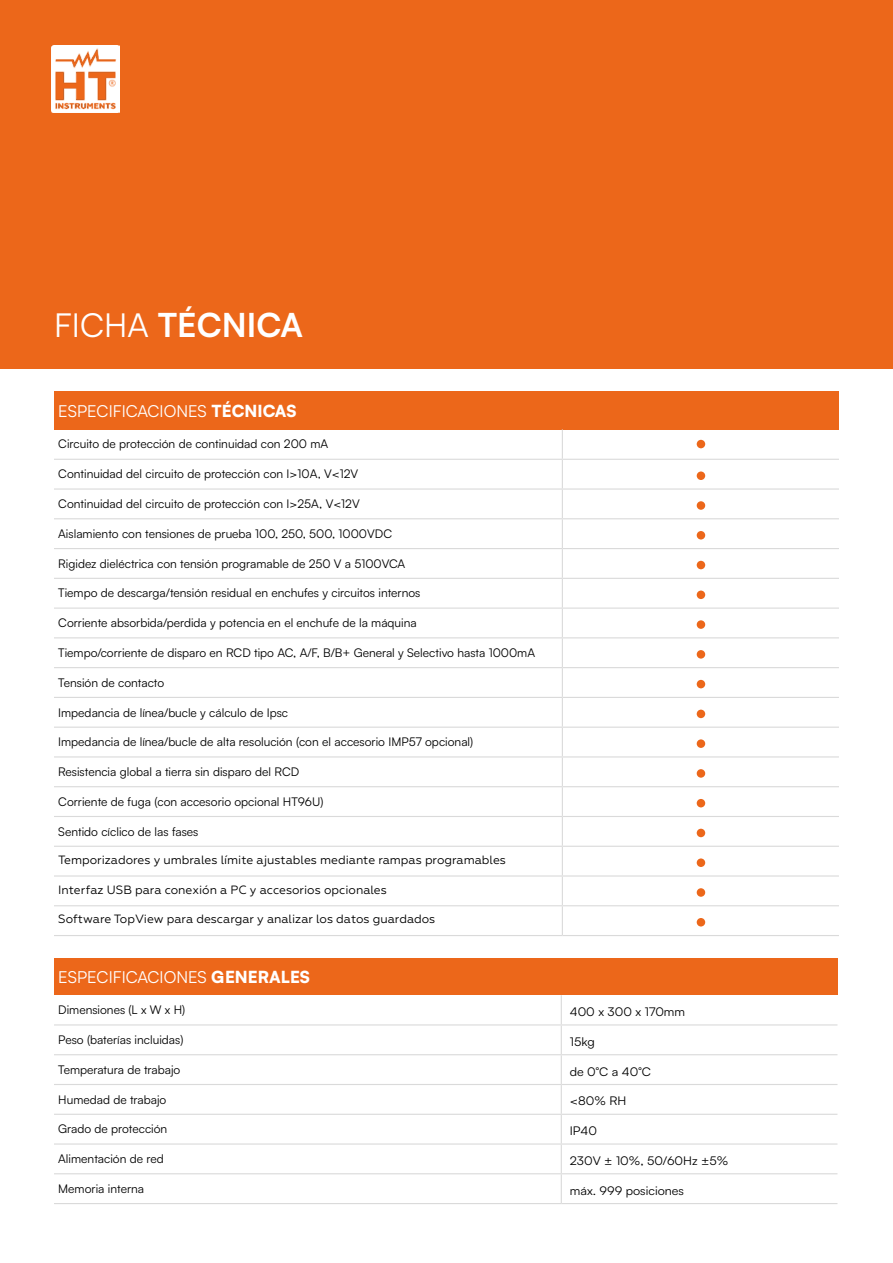
<style>
.page{position:relative;width:893px;height:1263px;background:#fff}
.page>*{position:absolute;margin:0;border:0;box-sizing:border-box;transform-origin:0 0}
.t1{font:700 33px "Satoshi";color:#fff}
.titolo_voce{font:16.5px "Satoshi";color:#fff}
.titolo_voce-2{font:12px "Satoshi";color:#000}
.titolo_voce-3{font:12px "Geometria";color:#000}
.titolo_voce-4{font:12px "Satoshi";color:#000;scale:1.05 1}
.s1{font-weight:400}
.s2{font-weight:900}
</style>
<div class="page">
<div style="left:0;top:0;width:893px;height:369px;background:#ec671a"></div>
<div style="left:54px;top:391px;width:785px;height:38px;background:#ec671a"></div>
<hr style="left:562px;top:459px;width:277px;height:1px;background:#dadada">
<hr style="left:562px;top:488px;width:277px;height:2px;background:#dadada">
<hr style="left:562px;top:518px;width:277px;height:1px;background:#dadada">
<hr style="left:562px;top:548px;width:277px;height:1px;background:#dadada">
<hr style="left:562px;top:578px;width:277px;height:1px;background:#dadada">
<hr style="left:562px;top:607px;width:277px;height:2px;background:#dadada">
<hr style="left:562px;top:637px;width:277px;height:1px;background:#dadada">
<hr style="left:562px;top:667px;width:277px;height:1px;background:#dadada">
<hr style="left:562px;top:697px;width:277px;height:1px;background:#dadada">
<hr style="left:562px;top:727px;width:277px;height:1px;background:#dadada">
<hr style="left:562px;top:756px;width:277px;height:1px;background:#dadada">
<hr style="left:562px;top:786px;width:277px;height:1px;background:#dadada">
<hr style="left:562px;top:816px;width:277px;height:1px;background:#dadada">
<hr style="left:562px;top:846px;width:277px;height:1px;background:#dadada">
<hr style="left:562px;top:875px;width:277px;height:1px;background:#dadada">
<hr style="left:562px;top:905px;width:277px;height:1px;background:#dadada">
<hr style="left:562px;top:935px;width:277px;height:1px;background:#dadada">
<hr style="left:562px;top:429px;width:1px;height:30px;background:#dadada">
<hr style="left:54px;top:488px;width:508px;height:2px;background:#dadada">
<hr style="left:54px;top:459px;width:508px;height:1px;background:#dadada">
<hr style="left:54px;top:578px;width:508px;height:1px;background:#dadada">
<hr style="left:54px;top:607px;width:508px;height:2px;background:#dadada">
<hr style="left:54px;top:637px;width:508px;height:1px;background:#dadada">
<hr style="left:54px;top:667px;width:508px;height:1px;background:#dadada">
<hr style="left:54px;top:697px;width:508px;height:1px;background:#dadada">
<hr style="left:54px;top:727px;width:508px;height:1px;background:#dadada">
<hr style="left:54px;top:756px;width:508px;height:1px;background:#dadada">
<hr style="left:54px;top:786px;width:508px;height:1px;background:#dadada">
<hr style="left:54px;top:816px;width:508px;height:1px;background:#dadada">
<hr style="left:54px;top:846px;width:508px;height:1px;background:#dadada">
<hr style="left:54px;top:875px;width:508px;height:1px;background:#dadada">
<hr style="left:54px;top:905px;width:508px;height:1px;background:#dadada">
<hr style="left:54px;top:935px;width:508px;height:1px;background:#dadada">
<svg style="left:562px;top:460px;width:1px;height:475px"></svg>
<hr style="left:54px;top:518px;width:508px;height:1px;background:#dadada">
<hr style="left:54px;top:548px;width:508px;height:1px;background:#dadada">
<div style="left:697px;top:440px;width:8px;height:8px;background:#ec671a;border-radius:50%"></div>
<div style="left:697px;top:471px;width:8px;height:9px;background:#ec671a;border-radius:50%"></div>
<div style="left:697px;top:501px;width:8px;height:9px;background:#ec671a;border-radius:50%"></div>
<div style="left:697px;top:531px;width:8px;height:8px;background:#ec671a;border-radius:50%"></div>
<div style="left:697px;top:561px;width:8px;height:8px;background:#ec671a;border-radius:50%"></div>
<div style="left:697px;top:590px;width:8px;height:9px;background:#ec671a;border-radius:50%"></div>
<div style="left:697px;top:620px;width:8px;height:9px;background:#ec671a;border-radius:50%"></div>
<div style="left:697px;top:650px;width:8px;height:9px;background:#ec671a;border-radius:50%"></div>
<div style="left:697px;top:680px;width:8px;height:8px;background:#ec671a;border-radius:50%"></div>
<div style="left:697px;top:710px;width:8px;height:8px;background:#ec671a;border-radius:50%"></div>
<div style="left:697px;top:739px;width:8px;height:9px;background:#ec671a;border-radius:50%"></div>
<div style="left:697px;top:769px;width:8px;height:9px;background:#ec671a;border-radius:50%"></div>
<div style="left:697px;top:799px;width:8px;height:8px;background:#ec671a;border-radius:50%"></div>
<div style="left:697px;top:829px;width:8px;height:8px;background:#ec671a;border-radius:50%"></div>
<div style="left:697px;top:858px;width:8px;height:9px;background:#ec671a;border-radius:50%"></div>
<div style="left:697px;top:888px;width:8px;height:9px;background:#ec671a;border-radius:50%"></div>
<div style="left:697px;top:918px;width:8px;height:8px;background:#ec671a;border-radius:50%"></div>
<div style="left:54px;top:959px;width:783px;height:36px;background:#ec671a"></div>
<hr style="left:561px;top:1024px;width:276px;height:1px;background:#dadada">
<hr style="left:561px;top:1054px;width:276px;height:1px;background:#dadada">
<hr style="left:561px;top:1084px;width:276px;height:1px;background:#dadada">
<hr style="left:561px;top:1114px;width:276px;height:1px;background:#dadada">
<hr style="left:561px;top:1143px;width:276px;height:1px;background:#dadada">
<hr style="left:561px;top:1173px;width:276px;height:1px;background:#dadada">
<hr style="left:561px;top:1203px;width:276px;height:1px;background:#dadada">
<hr style="left:54px;top:1024px;width:507px;height:1px;background:#dadada">
<hr style="left:54px;top:1114px;width:507px;height:1px;background:#dadada">
<hr style="left:54px;top:1143px;width:507px;height:1px;background:#dadada">
<hr style="left:54px;top:1173px;width:507px;height:1px;background:#dadada">
<hr style="left:54px;top:1203px;width:507px;height:1px;background:#dadada">
<hr style="left:54px;top:1054px;width:507px;height:1px;background:#dadada">
<svg style="left:561px;top:995px;width:1px;height:208px"></svg>
<hr style="left:54px;top:1084px;width:507px;height:1px;background:#dadada">
<img style="left:51px;top:45px;width:68px;height:68px">
<p class="t1" style="left:54px;top:301px;width:250px"><span class="s1">FICHA</span> TÉCNICA</p>
<p class="titolo_voce" style="left:58px;top:400px;width:240px">ESPECIFICACIONES <span class="s2">TÉCNICAS</span></p>
<p class="titolo_voce-2" style="left:58px;top:436px;width:271px">Circuito de protección de continuidad con 200 mA</p>
<p class="titolo_voce-2" style="left:58px;top:466px;width:301px">Continuidad del circuito de protección con I&gt;10A, V&lt;12V</p>
<p class="titolo_voce-2" style="left:58px;top:496px;width:303px">Continuidad del circuito de protección con I&gt;25A, V&lt;12V</p>
<p class="titolo_voce-2" style="left:58px;top:526px;width:335px">Aislamiento con tensiones de prueba 100, 250, 500, 1000VDC</p>
<p class="titolo_voce-2" style="left:58px;top:555px;width:349px">Rigidez dieléctrica con tensión programable de 250 V a 5100VCA</p>
<p class="titolo_voce-2" style="left:58px;top:585px;width:364px">Tiempo de descarga/tensión residual en enchufes y circuitos internos</p>
<p class="titolo_voce-2" style="left:58px;top:615px;width:360px">Corriente absorbida/perdida y potencia en el enchufe de la máquina</p>
<p class="titolo_voce-2" style="left:58px;top:645px;width:478px">Tiempo/corriente de disparo en RCD tipo AC, A/F, B/B+ General y Selectivo hasta 1000mA</p>
<p class="titolo_voce-2" style="left:58px;top:674px;width:107px">Tensión de contacto</p>
<p class="titolo_voce-2" style="left:58px;top:704px;width:231px">Impedancia de línea/bucle y cálculo de Ipsc</p>
<p class="titolo_voce-2" style="left:58px;top:734px;width:417px">Impedancia de línea/bucle de alta resolución (con el accesorio IMP57 opcional)</p>
<p class="titolo_voce-2" style="left:58px;top:764px;width:242px">Resistencia global a tierra sin disparo del RCD</p>
<p class="titolo_voce-2" style="left:58px;top:793px;width:267px">Corriente de fuga (con accesorio opcional HT96U)</p>
<p class="titolo_voce-2" style="left:58px;top:823px;width:142px">Sentido cíclico de las fases</p>
<p class="titolo_voce-3" style="left:58px;top:853px;width:449px">Temporizadores y umbrales límite ajustables mediante rampas programables</p>
<p class="titolo_voce-3" style="left:58px;top:882px;width:330px">Interfaz USB para conexión a PC y accesorios opcionales</p>
<p class="titolo_voce-3" style="left:58px;top:912px;width:379px">Software TopView para descargar y analizar los datos guardados</p>
<p class="titolo_voce" style="left:58px;top:966px;width:253px">ESPECIFICACIONES <span class="s2">GENERALES</span></p>
<p class="titolo_voce-2" style="left:58px;top:1002px;width:128px">Dimensiones (L x W x H)</p>
<p class="titolo_voce-4" style="left:570px;top:1004px;width:111px">400 x 300 x 170mm</p>
<p class="titolo_voce-2" style="left:58px;top:1032px;width:127px">Peso (baterías incluidas)</p>
<p class="titolo_voce-4" style="left:570px;top:1033px;width:25px">15kg</p>
<p class="titolo_voce-2" style="left:58px;top:1061px;width:124px">Temperatura de trabajo</p>
<p class="titolo_voce-4" style="left:570px;top:1063px;width:79px">de 0°C a 40°C</p>
<p class="titolo_voce-2" style="left:58px;top:1091px;width:110px">Humedad de trabajo</p>
<p class="titolo_voce-4" style="left:570px;top:1093px;width:55px">&lt;80% RH</p>
<p class="titolo_voce-2" style="left:58px;top:1121px;width:111px">Grado de protección</p>
<p class="titolo_voce-4" style="left:570px;top:1123px;width:28px">IP40</p>
<p class="titolo_voce-2" style="left:58px;top:1151px;width:107px">Alimentación de red</p>
<p class="titolo_voce-4" style="left:570px;top:1153px;width:152px">230V ± 10%, 50/60Hz ±5%</p>
<p class="titolo_voce-2" style="left:58px;top:1180px;width:87px">Memoria interna</p>
<p class="titolo_voce-4" style="left:570px;top:1182px;width:110px">máx. 999 posiciones</p>
</div>
